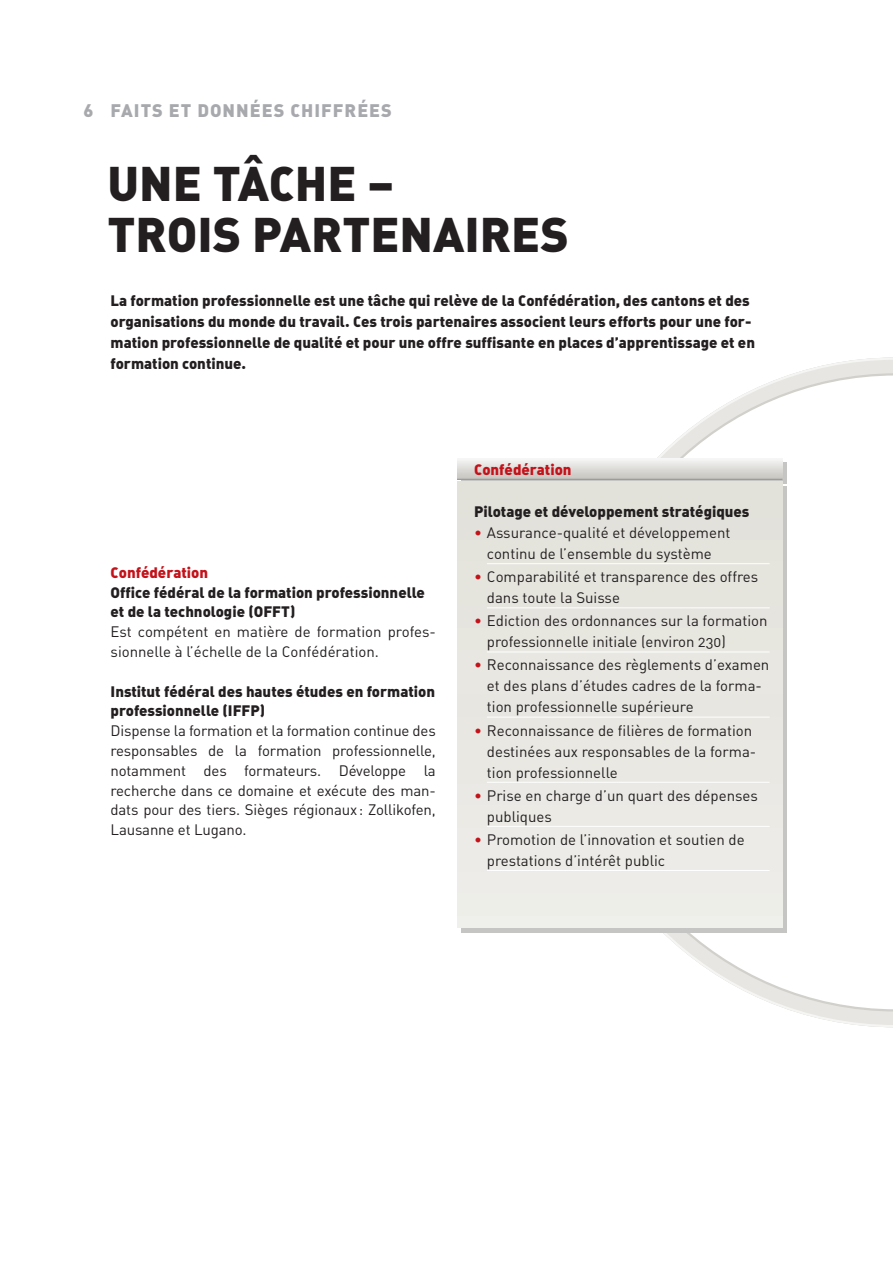
<style>
.page{position:relative;width:893px;height:1263px;background:#fff}
.page>*{position:absolute;margin:0;border:0;box-sizing:border-box;transform-origin:0 0}
.t1{font:48px/51px "DIN Black Alternate";color:#231f20}
.t2{font:18px "DIN Black Alternate";letter-spacing:.055em;color:#a8a9ad}
.t3{font:15px/21px "DIN Regular Alternate";color:#231f20}
.t4{font:15px/21px "DIN Black Alternate";color:#231f20}
.t5{font:15px "DIN Black Alternate";color:#c4121a}
.s1{font-family:"DIN";font-weight:900}
.s2{color:#c4121a}
</style>
<div class="page">
<svg style="left:561px;top:357px;width:332px;height:670px"></svg>
<div style="left:462px;top:462px;width:325px;height:22px;background:#c5c5c4"></div>
<svg style="left:462px;top:486px;width:325px;height:446px;background:#c9c9c7"></svg>
<div style="left:457px;top:481px;width:325px;height:447px;background:#e8e7e1"></div>
<svg style="left:457px;top:458px;width:325px;height:21px"></svg>
<hr style="left:457px;top:479px;width:325px;height:1px;background:#91928f">
<hr style="left:487px;top:563px;width:283px;height:1px;background:#fff">
<hr style="left:487px;top:607px;width:283px;height:1px;background:#fff">
<hr style="left:487px;top:652px;width:283px;height:1px;background:#fff">
<hr style="left:487px;top:717px;width:283px;height:1px;background:#fff">
<hr style="left:487px;top:782px;width:283px;height:1px;background:#fff">
<hr style="left:487px;top:826px;width:283px;height:1px;background:#fff">
<hr style="left:487px;top:870px;width:283px;height:1px;background:#fff">
<p class="t2" style="left:84px;top:100px;width:310px"><span class="s1">6</span> FAITS ET DONNÉES CHIFFRÉES</p>
<h1 class="t1" style="left:108px;top:159px;width:463px">UNE TÂCHE –<br>TROIS PARTENAIRES</h1>
<p class="t4" style="left:111px;top:290px;width:646px">La formation professionnelle est une tâche qui relève de la Confédération, des cantons et des organisations du monde du travail. Ces trois partenaires associent leurs efforts pour une for&shy;mation professionnelle de qualité et pour une offre suffisante en places d’apprentissage et en formation continue.</p>
<p class="t5" style="left:111px;top:564px;width:99px">Confédération</p>
<p class="t4" style="left:111px;top:582px;width:316px;line-height:19.8px">Office fédéral de la formation professionnelle et de la technologie (OFFT)</p>
<p class="t3" style="left:111px;top:622px;width:327px;line-height:19.8px">Est compétent en matière de formation profes&shy;sionnelle à l’échelle de la Confédération.</p>
<p class="t4" style="left:111px;top:681px;width:326px;line-height:19.8px">Institut fédéral des hautes études en formation professionnelle (IFFP)</p>
<p class="t3" style="left:111px;top:721px;width:327px;line-height:19.8px;text-align:justify">Dispense la formation et la formation continue des responsables de la formation professionnelle, notamment des formateurs. Développe la recherche dans ce domaine et exécute des man&shy;dats pour des tiers. Sièges régionaux: Zollikofen, Lausanne et Lugano.</p>
<p class="t5" style="left:474px;top:461px;width:99px">Confédération</p>
<p class="t4" style="left:474px;top:501px;width:277px">Pilotage et développement stratégiques</p>
<p class="t3" style="left:474px;top:522px;width:258px;text-align:center"><span class="s2">•</span> Assurance-qualité et développement continu de l’ensemble du système</p>
<p class="t3" style="left:487px;top:566px;width:273px;text-indent:-13px"><span class="s2">•</span> Comparabilité et transparence des offres dans toute la Suisse</p>
<p class="t3" style="left:487px;top:611px;width:282px;text-indent:-13px"><span class="s2">•</span> Ediction des ordonnances sur la formation professionnelle initiale (environ 230)</p>
<p class="t3" style="left:487px;top:655px;width:284px;text-indent:-13px"><span class="s2">•</span> Reconnaissance des règlements d’examen et des plans d’études cadres de la forma&shy;tion professionnelle supérieure</p>
<p class="t3" style="left:487px;top:720px;width:271px;text-indent:-13px"><span class="s2">•</span> Reconnaissance de filières de formation destinées aux responsables de la forma&shy;tion professionnelle</p>
<p class="t3" style="left:487px;top:785px;width:273px;text-indent:-13px"><span class="s2">•</span> Prise en charge d’un quart des dépenses publiques</p>
<p class="t3" style="left:487px;top:829px;width:259px;text-indent:-13px"><span class="s2">•</span> Promotion de l’innovation et soutien de prestations d’intérêt public</p>
</div>
